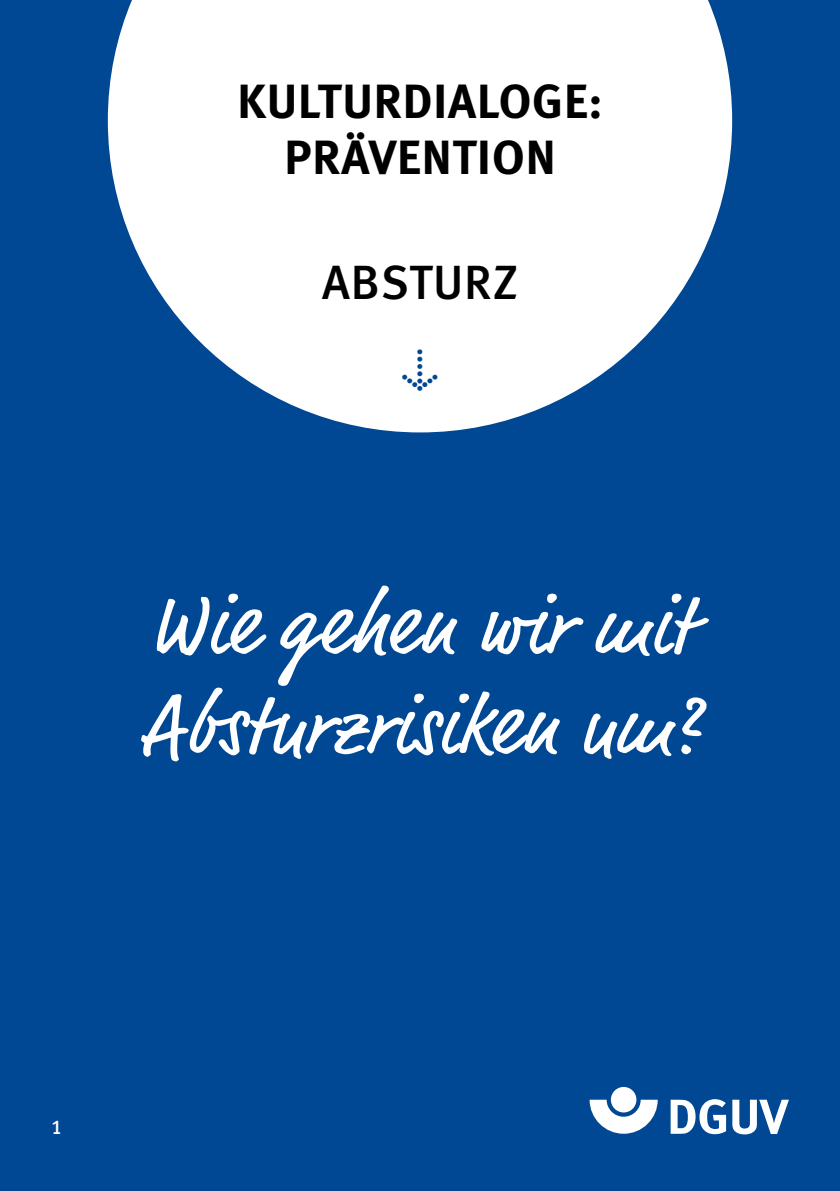
<style>
.page{position:relative;width:840px;height:1191px;background:#fff}
.page>*{position:absolute;margin:0;border:0;box-sizing:border-box;transform-origin:0 0}
.t1{font:84px/100px "Market Pro";letter-spacing:.02em;color:#fff}
.t2{font:700 48px/56px "DGUV Meta";letter-spacing:.02em;color:#000;text-align:center}
.t3{font:500 48px "DGUV Meta";letter-spacing:.02em;color:#000}
.t4{font:500 36px "DGUV Meta";color:#004893}
.t5{font:500 20px "DGUV Meta";color:#fff}
</style>
<div class="page">
<div style="left:0;top:0;width:839px;height:1191px;background:#004893"></div>
<svg style="left:108px;top:0;width:623px;height:432px;fill:#fff"></svg>
<svg style="left:589px;top:1099px;width:68px;height:34px"></svg>
<div style="left:610px;top:1087px;width:26px;height:25px;background:#fff;border-radius:50%"></div>
<svg style="left:670px;top:1099px;width:55px;height:35px"></svg>
<svg style="left:732px;top:1099px;width:56px;height:35px"></svg>
<p class="t2" style="left:237px;top:75px;width:366px">KULTURDIALOGE:<br>PRÄVENTION</p>
<p class="t3" style="left:322px;top:254px;width:197px">ABSTURZ</p>
<p class="t4" style="left:398px;top:347px;width:44px">↓</p>
<p class="t1" style="left:140px;top:579px;width:560px">Wie gehen wir mit<br>Absturzrisiken um?</p>
<p class="t5" style="left:51px;top:1115px;width:13px">1</p>
</div>
